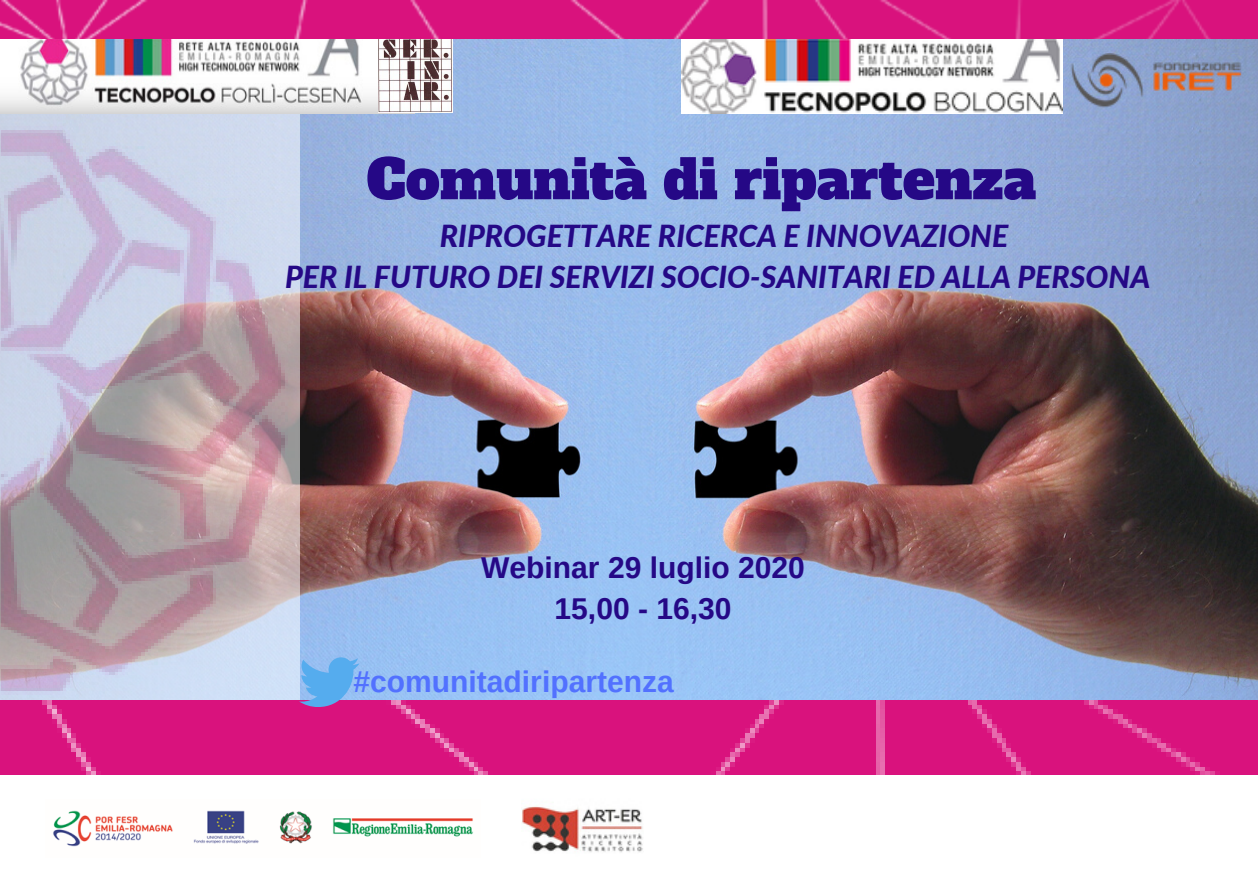
<style>
.page{position:relative;width:1258px;height:894px;background:#fff}
.page>*{position:absolute;margin:0;border:0;box-sizing:border-box;transform-origin:0 0}
.t1{font:54px "Alfa Slab One";color:#250886}
.t2{font:italic 800 30.3px/41.7px "Lato";color:#250886;text-align:center}
.t3{font:700 30px/41.1px "Arimo";color:#250886;text-align:center}
.t4{font:700 30px "Arimo";color:#5271ff}
</style>
<div class="page">
<img style="left:0;top:0;width:1258px;height:774px">
<img style="left:0;top:114px;width:300px;height:585px">
<img style="left:0;top:19px;width:414px;height:95px">
<img style="left:378px;top:38px;width:74px;height:74px">
<img style="left:53px;top:810px;width:420px;height:37px">
<img style="left:681px;top:39px;width:381px;height:74px">
<svg style="left:299px;top:657px;width:61px;height:49px;background:#74a9e8"></svg>
<img style="left:1070px;top:54px;width:188px;height:54px">
<img style="left:522px;top:806px;width:121px;height:46px">
<h1 class="t1" style="left:367px;top:143px;width:671px">Comunità di ripartenza</h1>
<p class="t2" style="left:285px;top:214px;width:867px">RIPROGETTARE RICERCA E INNOVAZIONE<br>PER IL FUTURO DEI SERVIZI SOCIO-SANITARI ED ALLA PERSONA</p>
<p class="t3" style="left:481px;top:547px;width:325px">Webinar 29 luglio 2020<br>15,00 - 16,30</p>
<p class="t4" style="left:353px;top:664px;width:322px">#comunitadiripartenza</p>
</div>
